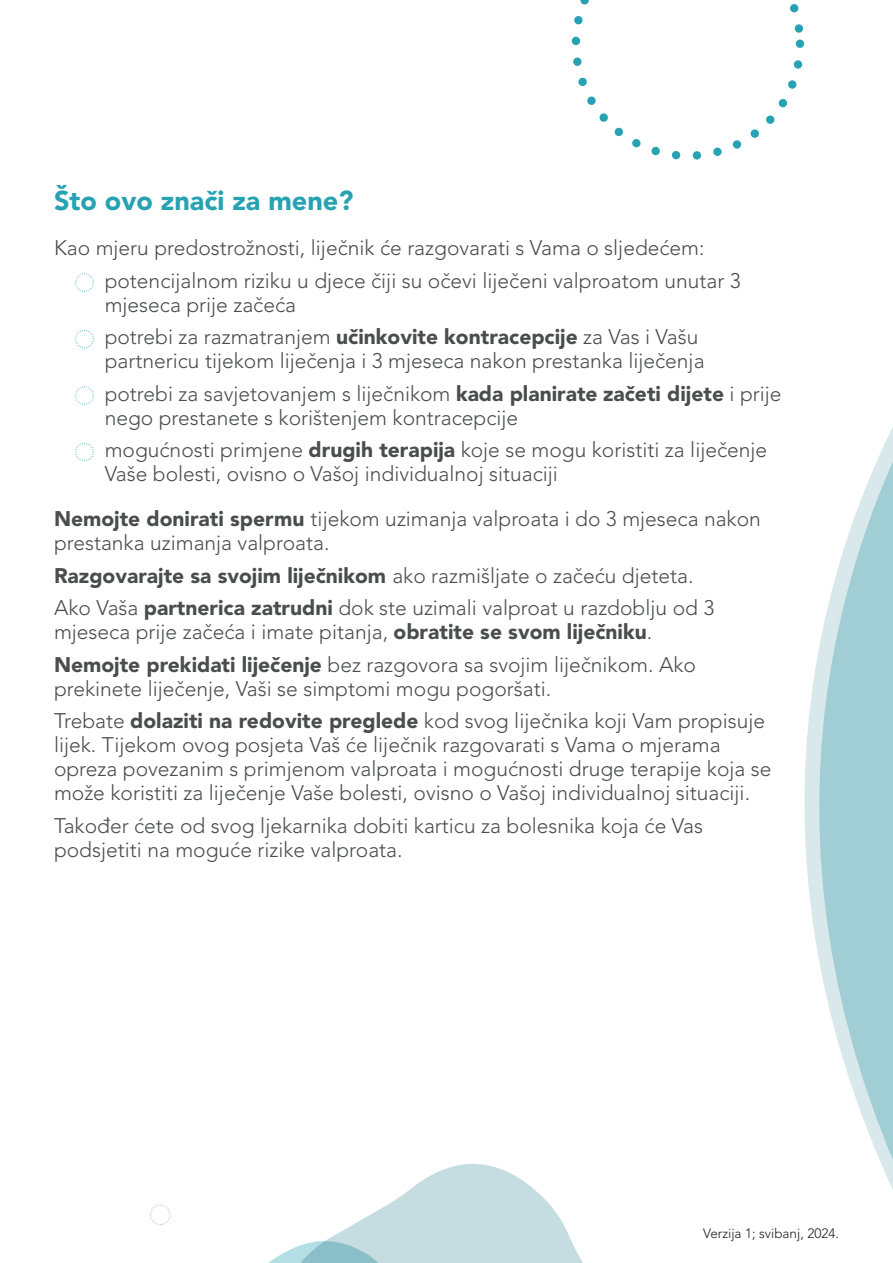
<style>
.page{position:relative;width:893px;height:1263px;background:#fff}
.page>*{position:absolute;margin:0;border:0;box-sizing:border-box;transform-origin:0 0}
.t1{font:900 27px "Avenir LT Pro";color:#27a2b2}
.t2{font:300 21px/24px "Avenir LT Pro";color:#4b4c4d}
.t3{font:900 21px "Avenir LT Pro";color:#4b4c4d}
.t4{font:300 13.5px "Avenir LT Pro";color:#231f20}
.s1{font-weight:900}
.s2{font-weight:300}
</style>
<div class="page">
<svg style="left:150px;top:1163px;width:433px;height:100px"></svg>
<svg style="left:804px;top:655px;width:14px;height:298px;fill:#d8e8eb"></svg>
<svg style="left:818px;top:427px;width:75px;height:763px;fill:#a1ced5"></svg>
<svg style="left:75px;top:273px;width:19px;height:19px"></svg>
<svg style="left:75px;top:330px;width:19px;height:18px"></svg>
<svg style="left:75px;top:386px;width:19px;height:19px"></svg>
<svg style="left:75px;top:443px;width:19px;height:18px"></svg>
<svg style="left:572px;top:0;width:232px;height:160px"></svg>
<p class="t1" style="left:54px;top:184px;width:301px">Što ovo znači za mene?</p>
<p class="t2" style="left:54px;top:236px;width:652px">Kao mjeru predostrožnosti, liječnik će razgovarati s Vama o sljedećem:</p>
<p class="t2" style="left:105px;top:268px;width:638px">potencijalnom riziku u djece čiji su očevi liječeni valproatom unutar 3 mjeseca prije začeća</p>
<p class="t2" style="left:105px;top:325px;width:601px">potrebi za razmatranjem <span class="s1">učinkovite kontracepcije</span> za Vas i Vašu partnericu tijekom liječenja i 3 mjeseca nakon prestanka liječenja</p>
<p class="t2" style="left:105px;top:381px;width:678px">potrebi za savjetovanjem s liječnikom <span class="s1">kada planirate začeti dijete</span> i prije nego prestanete s korištenjem kontracepcije</p>
<p class="t2" style="left:105px;top:438px;width:664px">mogućnosti primjene <span class="s1">drugih terapija</span> koje se mogu koristiti za liječenje<br>Vaše bolesti, ovisno o Vašoj individualnoj situaciji</p>
<p class="t2" style="left:54px;top:507px;width:708px"><span class="s1">Nemojte donirati spermu</span> tijekom uzimanja valproata i do 3 mjeseca nakon prestanka uzimanja valproata.</p>
<p class="t3" style="left:54px;top:563px;width:641px">Razgovarajte sa svojim liječnikom <span class="s2">ako razmišljate o začeću djeteta.</span></p>
<p class="t2" style="left:54px;top:596px;width:662px">Ako Vaša <span class="s1">partnerica zatrudni</span> dok ste uzimali valproat u razdoblju od 3 mjeseca prije začeća i imate pitanja, <span class="s1">obratite se svom liječniku</span>.</p>
<p class="t2" style="left:54px;top:653px;width:643px"><span class="s1">Nemojte prekidati liječenje</span> bez razgovora sa svojim liječnikom. Ako prekinete liječenje, Vaši se simptomi mogu pogoršati.</p>
<p class="t2" style="left:54px;top:709px;width:719px">Trebate <span class="s1">dolaziti na redovite preglede</span> kod svog liječnika koji Vam propisuje lijek. Tijekom ovog posjeta Vaš će liječnik razgovarati s Vama o mjerama opreza povezanim s primjenom valproata i mogućnosti druge terapije koja se može koristiti za liječenje Vaše bolesti, ovisno o Vašoj individualnoj situaciji.</p>
<p class="t2" style="left:54px;top:814px;width:650px">Također ćete od svog ljekarnika dobiti karticu za bolesnika koja će Vas podsjetiti na moguće rizike valproata.</p>
<p class="t4" style="left:703px;top:1226px;width:137px">Verzija 1; svibanj, 2024.</p>
</div>
